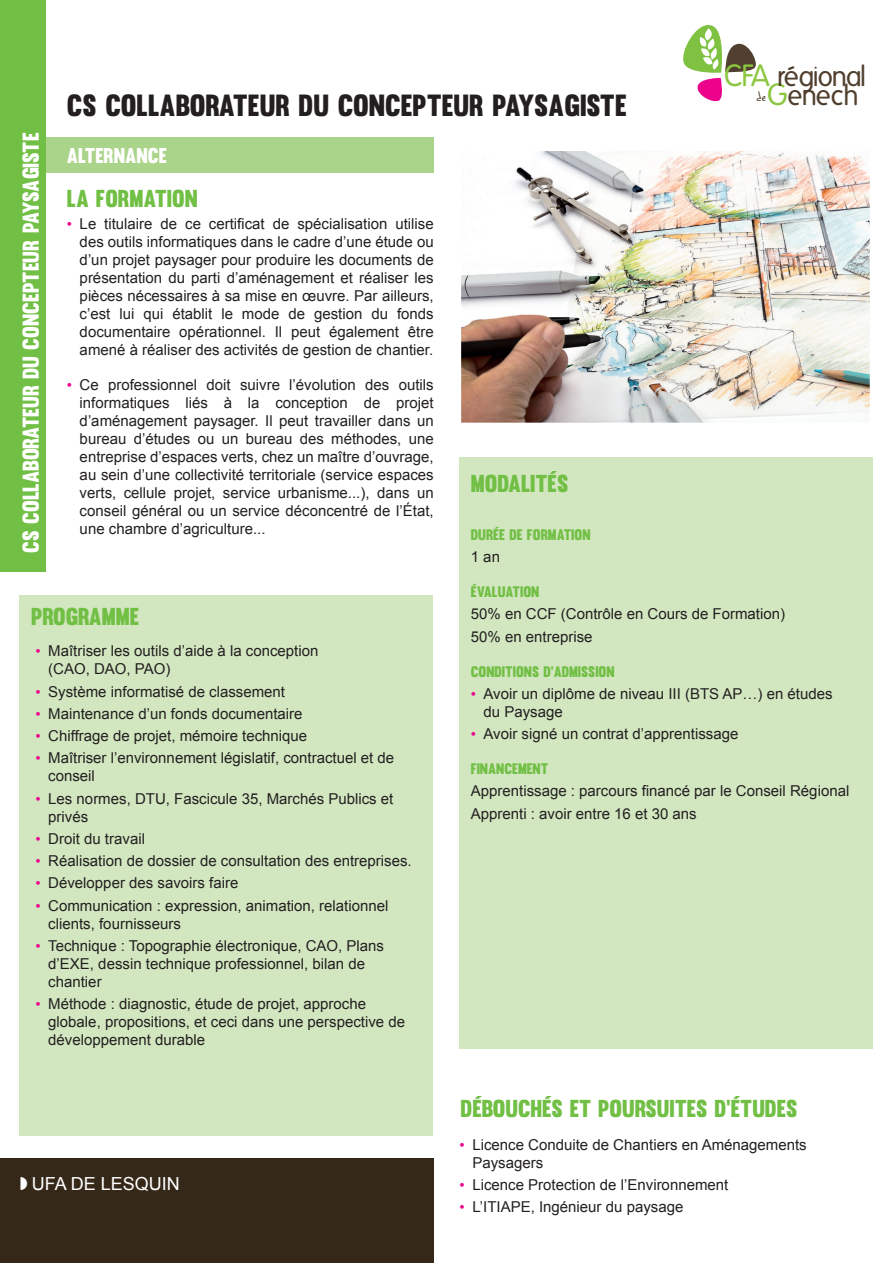
<style>
.page{position:relative;width:893px;height:1263px;background:#fff}
.page>*{position:absolute;margin:0;border:0;box-sizing:border-box;transform-origin:0 0}
.t1{font:30px "Muro";color:#231f20}
.t2{font:27.75px "Folks";letter-spacing:-.035em;color:#51402f}
.t3{font:24px "Muro";color:#71bf44}
.t4{font:22.5px "Muro";color:#fff}
.t5{font:21px "Muro";color:#fff}
.t6{font:18px "Arial";color:#fff}
.t7{font:15px/18px "Arial";color:#231f20}
.t8{font:15px "Muro";color:#71bf44}
.t9{font:12.75px "Philippe";color:#51402f}
.s1{font-size:29.85px;color:#8bc63e}
.s2{font-family:"Gill Sans";color:#ed028c}
</style>
<div class="page">
<div style="left:46px;top:138px;width:388px;height:35px;background:#aad489"></div>
<div style="left:0;top:0;width:46px;height:571px;background:#71bf44"></div>
<svg style="left:683px;top:25px;width:73px;height:77px"></svg>
<div style="left:0;top:1159px;width:434px;height:104px;background:#362819"></div>
<div style="left:20px;top:595px;width:413px;height:540px;background:#d2e7c0"></div>
<div style="left:460px;top:457px;width:413px;height:592px;background:#d2e7c0"></div>
<img style="left:462px;top:152px;width:407px;height:270px">
<div style="left:458px;top:148px;width:415px;height:278px;border:3px solid #fff"></div>
<h2 class="t2" style="left:724px;top:61px;width:143px"><span class="s1">CFA</span> régional</h2>
<h1 class="t1" style="left:67px;top:88px;width:561px">CS COLLABORATEUR DU CONCEPTEUR PAYSAGISTE</h1>
<p class="t9" style="left:757px;top:89px;width:10px">de</p>
<h2 class="t2" style="left:767px;top:80px;width:93px"><span class="s1">G</span>enech</h2>
<h3 class="t4" style="left:17px;top:553px;width:421px;rotate:-90deg">CS COLLABORATEUR DU CONCEPTEUR PAYSAGISTE</h3>
<h3 class="t5" style="left:67px;top:143px;width:102px">ALTERNANCE</h3>
<h3 class="t3" style="left:67px;top:184px;width:132px">LA FORMATION</h3>
<p class="t7" style="left:80px;top:215px;width:356px;text-align:justify;text-indent:-13px"><span class="s2">•</span> Le titulaire de ce certificat de spécialisation utilise des outils informatiques dans le cadre d’une étude ou d’un projet paysager pour produire les documents de présentation du parti d’aménagement et réaliser les pièces nécessaires à sa mise en œuvre. Par ailleurs, c’est lui qui établit le mode de gestion du fonds documentaire opérationnel. Il peut également être amené à réaliser des activités de gestion de chantier.</p>
<p class="t7" style="left:80px;top:376px;width:356px;text-align:justify;text-indent:-13px"><span class="s2">•</span> Ce professionnel doit suivre l’évolution des outils informatiques liés à la conception de projet d’aménagement paysager. Il peut travailler dans un bureau d’études ou un bureau des méthodes, une entreprise d’espaces verts, chez un maître d’ouvrage, au sein d’une collectivité territoriale (service espaces verts, cellule projet, service urbanisme...), dans un conseil général ou un service déconcentré de l’État, une chambre d’agriculture...</p>
<h3 class="t3" style="left:31px;top:602px;width:110px">PROGRAMME</h3>
<p class="t7" style="left:48px;top:642px;width:272px;text-indent:-13px"><span class="s2">•</span> Maîtriser les outils d’aide à la conception (CAO, DAO, PAO)</p>
<p class="t7" style="left:36px;top:682px;width:251px"><span class="s2">•</span> Système informatisé de classement</p>
<p class="t7" style="left:36px;top:705px;width:269px"><span class="s2">•</span> Maintenance d’un fonds documentaire</p>
<p class="t7" style="left:36px;top:727px;width:273px"><span class="s2">•</span> Chiffrage de projet, mémoire technique</p>
<p class="t7" style="left:48px;top:749px;width:347px;text-indent:-13px"><span class="s2">•</span> Maîtriser l’environnement législatif, contractuel et de conseil</p>
<p class="t7" style="left:48px;top:789px;width:347px;text-indent:-13px"><span class="s2">•</span> Les normes, DTU, Fascicule 35, Marchés Publics et privés</p>
<p class="t7" style="left:36px;top:830px;width:111px"><span class="s2">•</span> Droit du travail</p>
<p class="t7" style="left:36px;top:852px;width:378px"><span class="s2">•</span> Réalisation de dossier de consultation des entreprises.</p>
<p class="t7" style="left:36px;top:874px;width:204px"><span class="s2">•</span> Développer des savoirs faire</p>
<p class="t7" style="left:48px;top:896px;width:342px;text-indent:-13px"><span class="s2">•</span> Communication : expression, animation, relationnel clients, fournisseurs</p>
<p class="t7" style="left:48px;top:937px;width:337px;text-indent:-13px"><span class="s2">•</span> Technique : Topographie électronique, CAO, Plans d’EXE, dessin technique professionnel, bilan de chantier</p>
<p class="t7" style="left:48px;top:995px;width:358px;text-indent:-13px"><span class="s2">•</span> Méthode : diagnostic, étude de projet, approche globale, propositions, et ceci dans une perspective de développement durable</p>
<p class="t6" style="left:32px;top:1172px;width:150px">UFA de Lesqui n</p>
<h3 class="t3" style="left:471px;top:469px;width:99px">MODALITÉS</h3>
<p class="t8" style="left:471px;top:525px;width:121px">DURÉE DE FORMATION</p>
<p class="t7" style="left:471px;top:548px;width:31px">1 an</p>
<p class="t8" style="left:471px;top:583px;width:70px">ÉVALUATION</p>
<p class="t7" style="left:471px;top:603px;width:316px;line-height:22.2px">50% en CCF (Contrôle en Cours de Formation)<br>50% en entreprise</p>
<p class="t8" style="left:471px;top:662px;width:145px">CONDITIONS D’ADMISSION</p>
<p class="t7" style="left:484px;top:685px;width:351px;text-indent:-13px"><span class="s2">•</span> Avoir un diplôme de niveau III (BTS AP…) en études du Paysage</p>
<p class="t7" style="left:471px;top:725px;width:269px"><span class="s2">•</span> Avoir signé un contrat d’apprentissage</p>
<p class="t8" style="left:471px;top:760px;width:79px">FINANCEMENT</p>
<p class="t7" style="left:471px;top:780px;width:380px;line-height:22.2px">Apprentissage : parcours financé par le Conseil Régional<br>Apprenti : avoir entre 16 et 30 ans</p>
<h3 class="t3" style="left:461px;top:1094px;width:338px">DÉBOUCHÉS ET POURSUITES D’ÉTUDES</h3>
<p class="t7" style="left:472px;top:1135px;width:336px;text-indent:-13px"><span class="s2">•</span> Licence Conduite de Chantiers en Aménagements<br>Paysagers</p>
<p class="t7" style="left:460px;top:1176px;width:270px"><span class="s2">•</span> Licence Protection de l’Environnement</p>
<p class="t7" style="left:460px;top:1198px;width:225px"><span class="s2">•</span> L’ITIAPE, Ingénieur du paysage</p>
</div>
